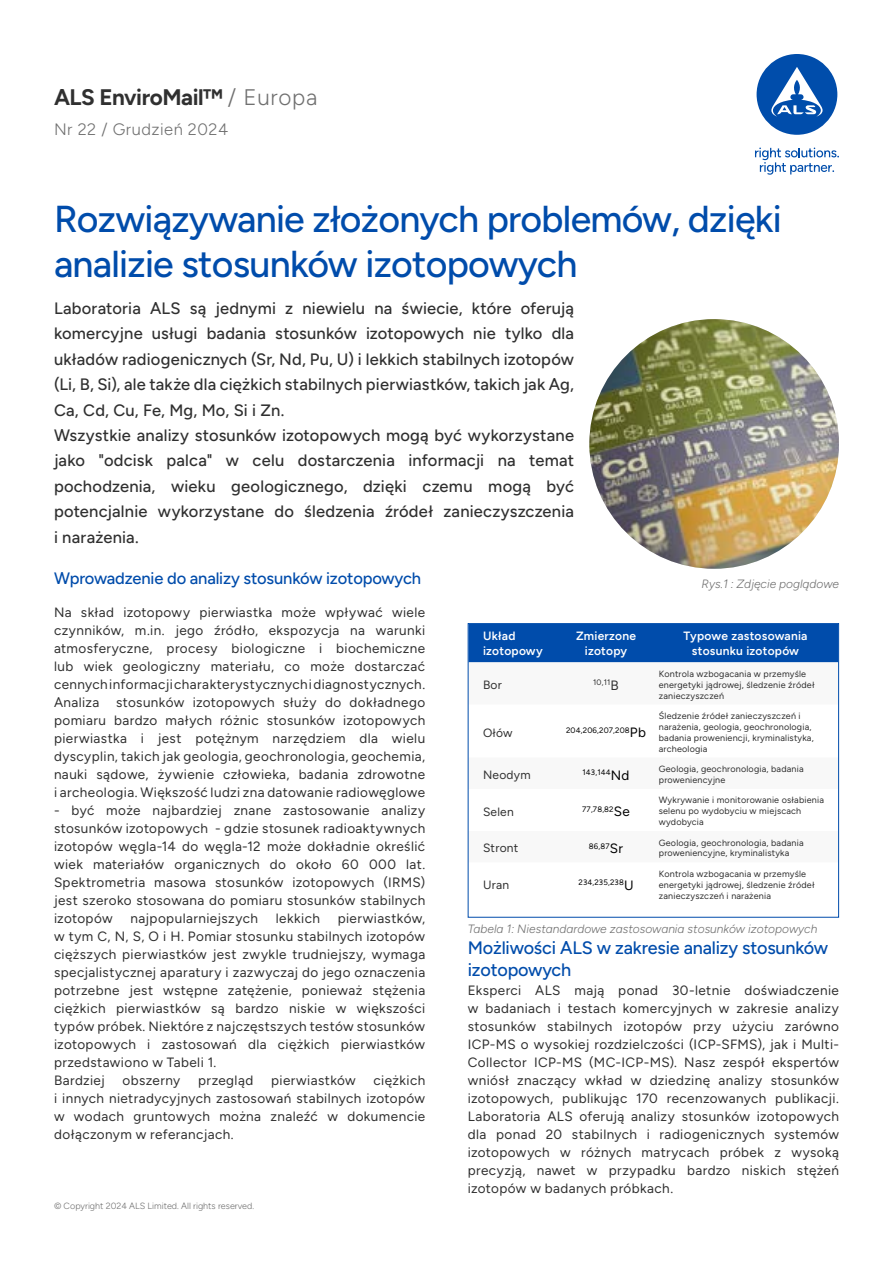
<style>
.page{position:relative;width:893px;height:1263px;background:#fff}
.page>*{position:absolute;margin:0;border:0;box-sizing:border-box;transform-origin:0 0}
.t1{font:500 37.5px/45px "Figtree";letter-spacing:-.02em;color:#004cab}
.t2{font:700 22.5px "Figtree";letter-spacing:-.02em;color:#303030}
.t3{font:500 18px/21.6px "Figtree";letter-spacing:-.01em;color:#004cab}
.t4{font:500 16.5px/25.5px "Figtree";letter-spacing:.01em;color:#303030}
.t5{font:500 16.5px "Figtree";letter-spacing:-.01em;color:#004cab}
.t6{font:300 16.5px "Figtree";letter-spacing:.03em;color:#707070}
.t7{font:13.5px/18px "Figtree";letter-spacing:.03em;color:#303030;text-align:justify}
.t8{font:italic 300 12px "Figtree";color:#707070}
.t9{font:600 12px/14.4px "Figtree";letter-spacing:.02em;color:#fff;text-align:center}
.t10{font:12px "Figtree";letter-spacing:.02em;color:#303030}
.t11{font:9px/10.8px "Figtree";letter-spacing:.02em;color:#303030}
.t12{font:300 9px "Figtree";color:#707070}
.t13{font:7.8px "Figtree";letter-spacing:.02em;color:#000}
.t14{font:7.8px "Figtree";color:#303030}
.s1{font-weight:300;color:#707070}
.s2{font-size:13.5px}
</style>
<div class="page">
<div style="left:757px;top:54px;width:80px;height:81px;background:#004dab;border-radius:50%"></div>
<svg style="left:771px;top:67px;width:52px;height:50px"></svg>
<svg style="left:755px;top:148px;width:84px;height:27px"></svg>
<img style="left:589px;top:319px;width:250px;height:250px;border-radius:125px">
<div style="left:470px;top:625px;width:367px;height:38px;background:#004cab"></div>
<div style="left:468px;top:623px;width:371px;height:295px;border:1px solid #004cab"></div>
<h2 class="t2" style="left:54px;top:83px;width:265px">ALS EnviroMail™ <span class="s1">/ Europa</span></h2>
<p class="t6" style="left:54px;top:120px;width:176px">Nr 22 / Grudzień 2024</p>
<h1 class="t1" style="left:54px;top:196px;width:729px">Rozwiązywanie złożonych problemów, dzięki analizie stosunków izotopowych</h1>
<p class="t4" style="left:54px;top:295px;width:522px">Laboratoria ALS są jednymi z niewielu na świecie, które oferują komercyjne usługi badania stosunków izotopowych nie tylko dla układów radiogenicznych (Sr, Nd, Pu, U) i lekkich stabilnych izotopów (Li, B, Si), ale także dla ciężkich stabilnych pierwiastków, takich jak Ag, Ca, Cd, Cu, Fe, Mg, Mo, Si i Zn.<br>Wszystkie analizy stosunków izotopowych mogą być wykorzystane jako "odcisk palca" w celu dostarczenia informacji na temat pochodzenia, wieku geologicznego, dzięki czemu mogą być potencjalnie wykorzystane do śledzenia źródeł zanieczyszczenia i narażenia.</p>
<p class="t5" style="left:54px;top:569px;width:369px">Wprowadzenie do analizy stosunków izotopowych</p>
<p class="t8" style="left:702px;top:577px;width:139px">Rys.1 : Zdjęcie poglądowe</p>
<p class="t7" style="left:54px;top:603px;width:373px">Na skład izotopowy pierwiastka może wpływać wiele czynników, m.in. jego źródło, ekspozycja na warunki atmosferyczne, procesy biologiczne i biochemiczne lub wiek geologiczny materiału, co może dostarczać cennych informacji charakterystycznych i diagnostycznych.<br>Analiza stosunków izotopowych służy do dokładnego pomiaru bardzo małych różnic stosunków izotopowych pierwiastka i jest potężnym narzędziem dla wielu dyscyplin, takich jak geologia, geochronologia, geochemia, nauki sądowe, żywienie człowieka, badania zdrowotne i archeologia. Większość ludzi zna datowanie radiowęglowe</p>
<p class="t7" style="left:54px;top:801px;width:373px">- być może najbardziej znane zastosowanie analizy stosunków izotopowych - gdzie stosunek radioaktywnych izotopów węgla-14 do węgla-12 może dokładnie określić wiek materiałów organicznych do około 60 000 lat.<br>Spektrometria masowa stosunków izotopowych (IRMS) jest szeroko stosowana do pomiaru stosunków stabilnych izotopów</p>
<p class="t7" style="left:131px;top:909px;width:129px">najpopularniejszych</p>
<p class="t7" style="left:276px;top:909px;width:46px">lekkich</p>
<p class="t7" style="left:54px;top:909px;width:373px;text-align:left;text-indent:284px">pierwiastków, w tym C, N, S, O i H. Pomiar stosunku stabilnych izotopów cięższych pierwiastków jest zwykle trudniejszy, wymaga specjalistycznej aparatury i zazwyczaj do jego oznaczenia potrzebne jest wstępne zatężenie, ponieważ stężenia ciężkich pierwiastków są bardzo niskie w większości typów próbek. Niektóre z najczęstszych testów stosunków izotopowych i zastosowań dla ciężkich pierwiastków przedstawiono w Tabeli 1.<br>Bardziej</p>
<p class="t7" style="left:54px;top:1071px;width:373px;text-indent:320px">ciężkich i innych nietradycyjnych zastosowań stabilnych izotopów w wodach gruntowych można znaleźć w dokumencie dołączonym w referancjach.</p>
<p class="t7" style="left:123px;top:1071px;width:59px">obszerny</p>
<p class="t7" style="left:198px;top:1071px;width:57px">przegląd</p>
<p class="t7" style="left:271px;top:1071px;width:86px">pierwiastków</p>
<p class="t12" style="left:54px;top:1201px;width:202px">© Copyright 2024 ALS Limited. All rights reserved.</p>
<p class="t9" style="left:483px;top:629px;width:61px;text-align:left">Układ izotopowy</p>
<p class="t9" style="left:576px;top:629px;width:62px">Zmierzone izotopy</p>
<p class="t9" style="left:683px;top:629px;width:126px">Typowe zastosowania stosunku izotopów</p>
<p class="t10" style="left:483px;top:678px;width:20px">Bor</p>
<p class="t14" style="left:593px;top:678px;width:27px">10,11<span class="s2">B</span></p>
<p class="t11" style="left:659px;top:668px;width:157px">Kontrola wzbogacania w przemyśle energetyki jądrowej, śledzenie źródeł zanieczyszczeń</p>
<p class="t10" style="left:483px;top:726px;width:31px">Ołów</p>
<p class="t13" style="left:566px;top:726px;width:81px">204,206,207,208<span class="s2">Pb</span></p>
<p class="t11" style="left:659px;top:710px;width:156px">Śledzenie źródeł zanieczyszczeń i narażenia, geologia, geochronologia, badania proweniencji, kryminalistyka, archeologia</p>
<p class="t10" style="left:483px;top:768px;width:49px">Neodym</p>
<p class="t13" style="left:582px;top:768px;width:48px">143,144<span class="s2">Nd</span></p>
<p class="t11" style="left:659px;top:763px;width:146px">Geologia, geochronologia, badania proweniencyjne</p>
<p class="t10" style="left:483px;top:805px;width:32px">Selen</p>
<p class="t13" style="left:582px;top:805px;width:49px">77,78,82<span class="s2">Se</span></p>
<p class="t11" style="left:659px;top:795px;width:167px">Wykrywanie i monitorowanie osłabienia selenu po wydobyciu w miejscach wydobycia</p>
<p class="t10" style="left:483px;top:841px;width:37px">Stront</p>
<p class="t13" style="left:589px;top:841px;width:36px">86,87<span class="s2">Sr</span></p>
<p class="t11" style="left:659px;top:837px;width:146px">Geologia, geochronologia, badania proweniencyjne, kryminalistyka</p>
<p class="t10" style="left:483px;top:878px;width:28px">Uran</p>
<p class="t13" style="left:578px;top:878px;width:57px">234,235,238<span class="s2">U</span></p>
<p class="t11" style="left:659px;top:868px;width:157px">Kontrola wzbogacania w przemyśle energetyki jądrowej, śledzenie źródeł zanieczyszczeń i narażenia</p>
<p class="t8" style="left:468px;top:922px;width:351px">Tabela 1: Niestandardowe zastosowania stosunków izotopowych</p>
<h3 class="t3" style="left:468px;top:937px;width:362px">Możliwości ALS w zakresie analizy stosunków izotopowych</h3>
<p class="t7" style="left:468px;top:981px;width:373px">Eksperci ALS mają ponad 30-letnie doświadczenie w badaniach i testach komercyjnych w zakresie analizy stosunków stabilnych izotopów przy użyciu zarówno ICP-MS o wysokiej rozdzielczości (ICP-SFMS), jak i Multi-Collector ICP-MS (MC-ICP-MS). Nasz zespół ekspertów wniósł znaczący wkład w dziedzinę analizy stosunków izotopowych, publikując 170 recenzowanych publikacji.<br>Laboratoria ALS oferują analizy stosunków izotopowych dla ponad 20 stabilnych i radiogenicznych systemów izotopowych w różnych matrycach próbek z wysoką precyzją, nawet w przypadku bardzo niskich stężeń izotopów w badanych próbkach.</p>
</div>
